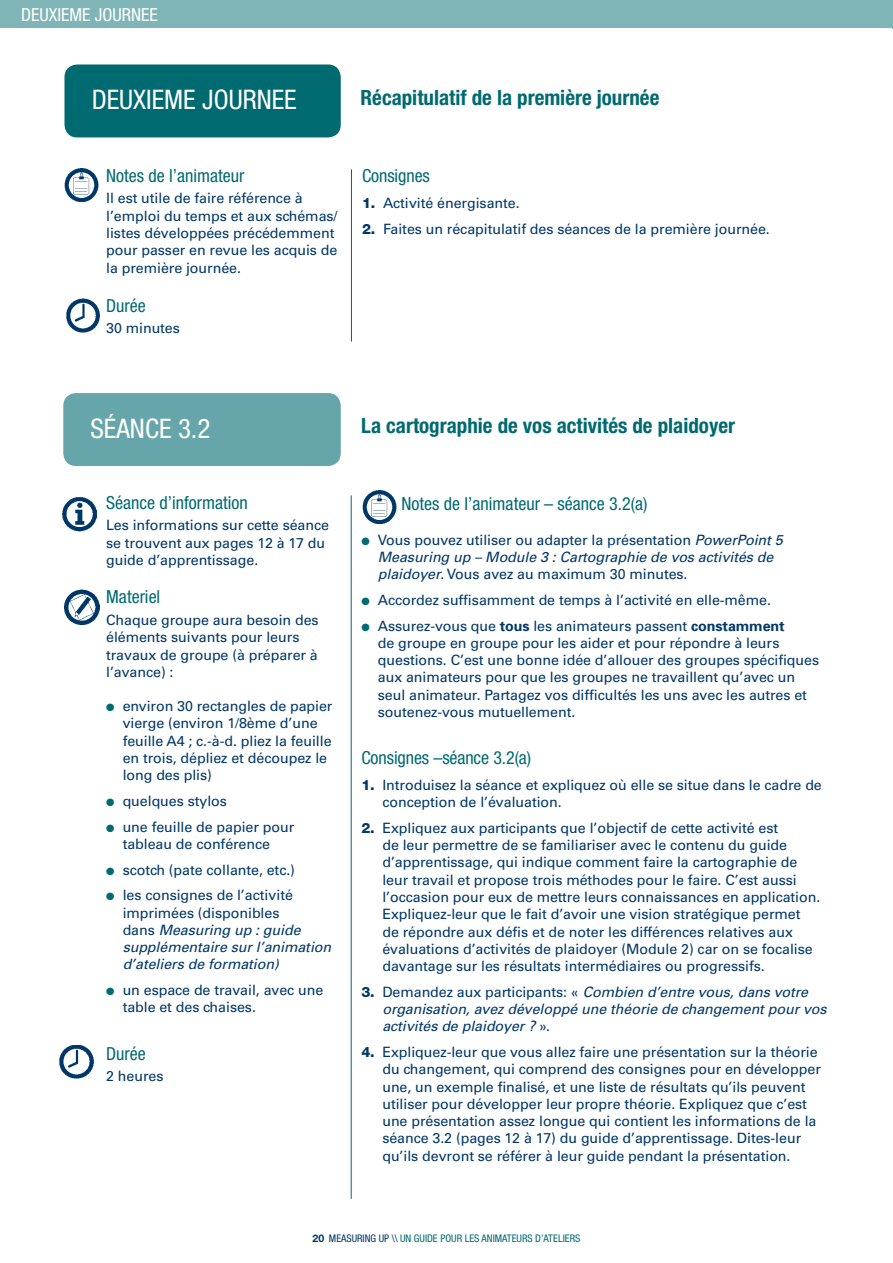
<style>
.page{position:relative;width:893px;height:1263px;background:#fff}
.page>*{position:absolute;margin:0;border:0;box-sizing:border-box;transform-origin:0 0}
.t1{font:condensed 27px "Helvetica Neue";color:#fff}
.t2{font:700 condensed 21px "Helvetica Neue";color:#006a71}
.t3{font:condensed 18px "Helvetica Neue";color:#006a71}
.t4{font:condensed 18px "Helvetica Neue";color:#fff}
.t5{font:14.25px/17.2px "Univers";letter-spacing:-.005em;color:#003767}
.t6{font:italic 14.25px/17.2px "Univers";letter-spacing:-.005em;color:#003767}
.t7{font:condensed 10.5px "Helvetica Neue";color:#006a71}
.s1{font-family:"Helvetica Neue";font-weight:800}
.s2{color:#006a71}
.s3{font-style:normal}
.s4{font-style:italic}
.s5{font-weight:700}
.s6{font-family:"Helvetica Neue";font-weight:800;font-style:normal}
.s7{font-weight:700;font-stretch:normal;color:#003767}
.s8{color:#003767}
</style>
<div class="page">
<div style="left:0;top:0;width:893px;height:28px;background:#80b5b8"></div>
<img style="left:64px;top:168px;width:35px;height:34px">
<hr style="left:351px;top:495px;width:1px;height:704px;background:#006a71">
<hr style="left:351px;top:169px;width:1px;height:173px;background:#006a71">
<div style="left:64px;top:64px;width:277px;height:73px;background:#006a71;border-radius:13px"></div>
<div style="left:63px;top:393px;width:278px;height:73px;background:#66a6aa;border-radius:13px"></div>
<img style="left:362px;top:490px;width:35px;height:34px">
<img style="left:62px;top:497px;width:34px;height:35px">
<img style="left:60px;top:1045px;width:34px;height:34px">
<img style="left:66px;top:299px;width:34px;height:34px">
<img style="left:65px;top:589px;width:34px;height:35px">
<p class="t4" style="left:21px;top:5px;width:138px">DEUXIEME JOURNEE</p>
<h1 class="t1" style="left:92px;top:84px;width:207px">DEUXIEME JOURNEE</h1>
<p class="t3" style="left:106px;top:165px;width:140px">Notes de l’animateur</p>
<p class="t5" style="left:106px;top:190px;width:233px">Il est utile de faire référence à l’emploi du temps et aux schémas/ listes développées précédemment pour passer en revue les acquis de la première journée.</p>
<p class="t3" style="left:106px;top:295px;width:41px">Durée</p>
<p class="t5" style="left:106px;top:320px;width:75px">30 minutes</p>
<h2 class="t2" style="left:361px;top:85px;width:300px">Récapitulatif de la première journée</h2>
<p class="t3" style="left:362px;top:165px;width:69px">Consignes</p>
<p class="t5" style="left:362px;top:194px;width:159px"><span class="s1">1.</span> Activité énergisante.</p>
<p class="t5" style="left:362px;top:220px;width:409px"><span class="s1">2.</span> Faites un récapitulatif des séances de la première journée.</p>
<h1 class="t1" style="left:90px;top:413px;width:121px">SÉANCE 3.2</h1>
<p class="t3" style="left:106px;top:492px;width:143px">Séance d’information</p>
<p class="t5" style="left:106px;top:517px;width:224px">Les informations sur cette séance se trouvent aux pages 12 à 17 du guide d’apprentissage.</p>
<p class="t3" style="left:106px;top:587px;width:56px">Materiel</p>
<p class="t5" style="left:106px;top:611px;width:214px">Chaque groupe aura besoin des éléments suivants pour leurs travaux de groupe (à préparer à l’avance) :</p>
<p class="t5" style="left:123px;top:697px;width:211px;text-indent:-17px"><span class="s2">●</span> environ 30 rectangles de papier vierge (environ 1/8ème d’une feuille A4 ; c.-à-d. pliez la feuille en trois, dépliez et découpez le long des plis)</p>
<p class="t5" style="left:106px;top:792px;width:122px"><span class="s2">●</span> quelques stylos</p>
<p class="t5" style="left:106px;top:818px;width:190px;text-align:center"><span class="s2">●</span> une feuille de papier pour tableau de conférence</p>
<p class="t5" style="left:106px;top:861px;width:190px"><span class="s2">●</span> scotch (pate collante, etc.)</p>
<p class="t6" style="left:123px;top:886px;width:210px;text-indent:-17px"><span class="s2">●</span> <span class="s3">les consignes de l’activité imprimées (disponibles<br>dans</span> Measuring up : guide supplémentaire sur l’animation d’ateliers de formation)</p>
<p class="t5" style="left:123px;top:981px;width:202px;text-indent:-17px"><span class="s2">●</span> un espace de travail, avec une table et des chaises.</p>
<p class="t3" style="left:106px;top:1043px;width:41px">Durée</p>
<p class="t5" style="left:106px;top:1067px;width:59px">2 heures</p>
<h2 class="t2" style="left:361px;top:413px;width:375px">La cartographie de vos activités de plaidoyer</h2>
<p class="t3" style="left:402px;top:493px;width:247px">Notes de l’animateur – séance 3.2(a)</p>
<p class="t5" style="left:378px;top:531px;width:406px;text-indent:-17px"><span class="s2">●</span> Vous pouvez utiliser ou adapter la présentation <span class="s4">PowerPoint 5<br>Measuring up – Module 3 : Cartographie de vos activités de plaidoyer</span>. Vous avez au maximum 30 minutes.</p>
<p class="t5" style="left:361px;top:591px;width:411px"><span class="s2">●</span> Accordez suffisamment de temps à l’activité en elle-même.</p>
<p class="t5" style="left:378px;top:617px;width:443px;text-indent:-17px"><span class="s2">●</span> Assurez-vous que <span class="s5">tous</span> les animateurs passent <span class="s5">constamment<br></span>de groupe en groupe pour les aider et pour répondre à leurs questions. C’est une bonne idée d’allouer des groupes spécifiques aux animateurs pour que les groupes ne travaillent qu’avec un seul animateur. Partagez vos difficultés les uns avec les autres et soutenez-vous mutuellement.</p>
<p class="t3" style="left:361px;top:747px;width:171px">Consignes –séance 3.2(a)</p>
<p class="t5" style="left:382px;top:776px;width:441px;text-indent:-21px"><span class="s1">1.</span> Introduisez la séance et expliquez où elle se situe dans le cadre de conception de l’évaluation.</p>
<p class="t5" style="left:382px;top:819px;width:440px;text-indent:-21px"><span class="s1">2.</span> Expliquez aux participants que l’objectif de cette activité est<br>de leur permettre de se familiariser avec le contenu du guide d’apprentissage, qui indique comment faire la cartographie de leur travail et propose trois méthodes pour le faire. C’est aussi l’occasion pour eux de mettre leurs connaissances en application.<br>Expliquez-leur que le fait d’avoir une vision stratégique permet de répondre aux défis et de noter les différences relatives aux évaluations d’activités de plaidoyer (Module 2) car on se focalise davantage sur les résultats intermédiaires ou progressifs.</p>
<p class="t6" style="left:382px;top:983px;width:446px;text-indent:-21px"><span class="s6">3.</span> <span class="s3">Demandez aux participants: «</span> Combien d’entre vous, dans votre organisation, avez développé une théorie de changement pour vos activités de plaidoyer ? <span class="s3">».</span></p>
<p class="t5" style="left:382px;top:1043px;width:440px;text-indent:-21px"><span class="s1">4.</span> Expliquez-leur que vous allez faire une présentation sur la théorie du changement, qui comprend des consignes pour en développer une, un exemple finalisé, et une liste de résultats qu’ils peuvent utiliser pour développer leur propre théorie. Expliquez que c’est une présentation assez longue qui contient les informations de la séance 3.2 (pages 12 à 17) du guide d’apprentissage. Dites-leur qu’ils devront se référer à leur guide pendant la présentation.</p>
<p class="t7" style="left:313px;top:1232px;width:176px"><span class="s7">20</span> <span class="s8">MEASURING UP \\</span> Un guide pour les anima</p>
<p class="t7" style="left:507px;top:1232px;width:11px">teurs</p>
<p class="t7" style="left:535px;top:1232px;width:33px">d’ateliers</p>
</div>
